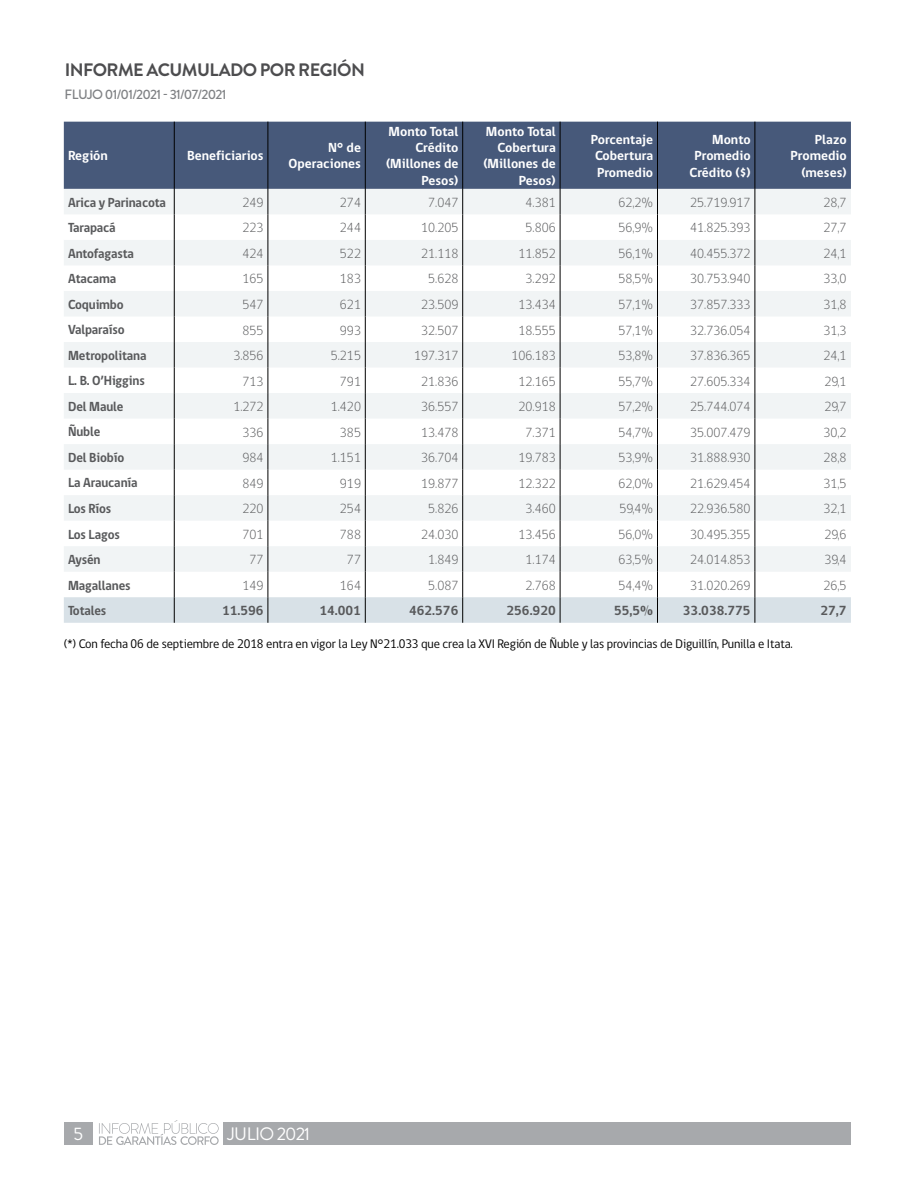
<style>
.page{position:relative;width:915px;height:1191px;background:#fff}
.page>*{position:absolute;margin:0;border:0;box-sizing:border-box;transform-origin:0 0}
.t1{font:700 18px "Brandon Grotesque";letter-spacing:-.03em;color:#4d4d4f}
.t2{font:18px "Brandon Grotesque";letter-spacing:-.03em;color:#fff}
.t3{font:300 13.5px "gob CL";color:#58595b}
.t4{font:700 13.5px/16.2px "gob CL";color:#fff;text-align:right}
.t5{font:700 13.5px "gob CL";letter-spacing:-.01em;color:#58595b;scale:.95 1}
.t6{font:700 13.5px "gob CL";letter-spacing:-.01em;color:#58595b}
.t7{font:500 13.5px "Brandon Grotesque";letter-spacing:-.05em;color:#808285}
.t8{font:12.75px "gob CL";letter-spacing:-.01em;color:#000}
</style>
<div class="page">
<svg style="left:99px;top:1120px;width:119px;height:25px"></svg>
<div style="left:224px;top:1122px;width:626px;height:23px;background:#a7a9ac"></div>
<div style="left:64px;top:1122px;width:28px;height:23px;background:#a7a9ac"></div>
<div style="left:64px;top:122px;width:786px;height:67px;background:#47597a"></div>
<hr style="left:174px;top:122px;width:1px;height:67px;background:#000">
<hr style="left:267px;top:122px;width:1px;height:67px;background:#000">
<hr style="left:365px;top:122px;width:1px;height:67px;background:#000">
<hr style="left:462px;top:122px;width:1px;height:67px;background:#000">
<hr style="left:559px;top:122px;width:1px;height:67px;background:#000">
<hr style="left:657px;top:122px;width:1px;height:67px;background:#000">
<hr style="left:754px;top:122px;width:1px;height:67px;background:#000">
<svg style="left:64px;top:189px;width:786px;height:434px"></svg>
<h1 class="t1" style="left:65px;top:58px;width:302px">INFORME ACUMULADO POR REGIÓN</h1>
<p class="t7" style="left:65px;top:85px;width:163px">FLUJO 01/01/2021 - 31/07/2021</p>
<p class="t4" style="left:68px;top:148px;width:41px">Región</p>
<p class="t4" style="left:187px;top:148px;width:78px">Beneficiarios</p>
<p class="t4" style="left:288px;top:140px;width:74px">N° de<br>Operaciones</p>
<p class="t4" style="left:386px;top:124px;width:74px">Monto Total<br>Crédito (Millones de<br>Pesos)</p>
<p class="t4" style="left:483px;top:124px;width:74px">Monto Total<br>Cobertura (Millones de<br>Pesos)</p>
<p class="t4" style="left:590px;top:132px;width:64px;text-align:center">Porcentaje<br>Cobertura<br>Promedio</p>
<p class="t4" style="left:689px;top:132px;width:63px">Monto<br>Promedio<br>Crédito ($)</p>
<p class="t4" style="left:790px;top:132px;width:58px">Plazo<br>Promedio (meses)</p>
<p class="t5" style="left:68px;top:193px;width:105px">Arica y Parinacota</p>
<p class="t3" style="left:242px;top:193px;width:23px">249</p>
<p class="t3" style="left:340px;top:193px;width:23px">274</p>
<p class="t3" style="left:428px;top:193px;width:32px">7.047</p>
<p class="t3" style="left:525px;top:193px;width:32px">4.381</p>
<p class="t3" style="left:618px;top:193px;width:36px">62,2%</p>
<p class="t3" style="left:690px;top:193px;width:62px">25.719.917</p>
<p class="t3" style="left:823px;top:193px;width:25px">28,7</p>
<p class="t5" style="left:68px;top:218px;width:51px">Tarapacá</p>
<p class="t3" style="left:242px;top:219px;width:23px">223</p>
<p class="t3" style="left:340px;top:219px;width:23px">244</p>
<p class="t3" style="left:421px;top:219px;width:39px">10.205</p>
<p class="t3" style="left:525px;top:219px;width:32px">5.806</p>
<p class="t3" style="left:618px;top:219px;width:36px">56,9%</p>
<p class="t3" style="left:690px;top:219px;width:62px">41.825.393</p>
<p class="t3" style="left:823px;top:219px;width:25px">27,7</p>
<p class="t5" style="left:68px;top:244px;width:71px">Antofagasta</p>
<p class="t3" style="left:242px;top:244px;width:23px">424</p>
<p class="t3" style="left:340px;top:244px;width:23px">522</p>
<p class="t3" style="left:421px;top:244px;width:39px">21.118</p>
<p class="t3" style="left:518px;top:244px;width:39px">11.852</p>
<p class="t3" style="left:618px;top:244px;width:36px">56,1%</p>
<p class="t3" style="left:690px;top:244px;width:62px">40.455.372</p>
<p class="t3" style="left:823px;top:244px;width:25px">24,1</p>
<p class="t5" style="left:68px;top:269px;width:52px">Atacama</p>
<p class="t3" style="left:242px;top:270px;width:23px">165</p>
<p class="t3" style="left:340px;top:270px;width:23px">183</p>
<p class="t3" style="left:428px;top:270px;width:32px">5.628</p>
<p class="t3" style="left:525px;top:270px;width:32px">3.292</p>
<p class="t3" style="left:618px;top:270px;width:36px">58,5%</p>
<p class="t3" style="left:690px;top:270px;width:62px">30.753.940</p>
<p class="t3" style="left:823px;top:270px;width:25px">33,0</p>
<p class="t5" style="left:68px;top:295px;width:60px">Coquimbo</p>
<p class="t3" style="left:242px;top:295px;width:23px">547</p>
<p class="t3" style="left:340px;top:295px;width:23px">621</p>
<p class="t3" style="left:421px;top:295px;width:39px">23.509</p>
<p class="t3" style="left:518px;top:295px;width:39px">13.434</p>
<p class="t3" style="left:618px;top:295px;width:36px">57,1%</p>
<p class="t3" style="left:690px;top:295px;width:62px">37.857.333</p>
<p class="t3" style="left:823px;top:295px;width:25px">31,8</p>
<p class="t5" style="left:68px;top:320px;width:61px">Valparaíso</p>
<p class="t3" style="left:242px;top:321px;width:23px">855</p>
<p class="t3" style="left:340px;top:321px;width:23px">993</p>
<p class="t3" style="left:421px;top:321px;width:39px">32.507</p>
<p class="t3" style="left:518px;top:321px;width:39px">18.555</p>
<p class="t3" style="left:618px;top:321px;width:36px">57,1%</p>
<p class="t3" style="left:690px;top:321px;width:62px">32.736.054</p>
<p class="t3" style="left:823px;top:321px;width:25px">31,3</p>
<p class="t5" style="left:68px;top:346px;width:84px">Metropolitana</p>
<p class="t3" style="left:233px;top:346px;width:32px">3.856</p>
<p class="t3" style="left:331px;top:346px;width:32px">5.215</p>
<p class="t3" style="left:414px;top:346px;width:46px">197.317</p>
<p class="t3" style="left:511px;top:346px;width:46px">106.183</p>
<p class="t3" style="left:618px;top:346px;width:36px">53,8%</p>
<p class="t3" style="left:690px;top:346px;width:62px">37.836.365</p>
<p class="t3" style="left:823px;top:346px;width:25px">24,1</p>
<p class="t5" style="left:68px;top:372px;width:82px">L. B. O’Higgins</p>
<p class="t3" style="left:242px;top:372px;width:23px">713</p>
<p class="t3" style="left:340px;top:372px;width:23px">791</p>
<p class="t3" style="left:421px;top:372px;width:39px">21.836</p>
<p class="t3" style="left:518px;top:372px;width:39px">12.165</p>
<p class="t3" style="left:618px;top:372px;width:36px">55,7%</p>
<p class="t3" style="left:690px;top:372px;width:62px">27.605.334</p>
<p class="t3" style="left:824px;top:372px;width:24px">29,1</p>
<p class="t5" style="left:68px;top:397px;width:60px">Del Maule</p>
<p class="t3" style="left:233px;top:397px;width:32px">1.272</p>
<p class="t3" style="left:331px;top:397px;width:32px">1.420</p>
<p class="t3" style="left:421px;top:397px;width:39px">36.557</p>
<p class="t3" style="left:518px;top:397px;width:39px">20.918</p>
<p class="t3" style="left:618px;top:397px;width:36px">57,2%</p>
<p class="t3" style="left:690px;top:397px;width:62px">25.744.074</p>
<p class="t3" style="left:824px;top:397px;width:24px">29,7</p>
<p class="t5" style="left:68px;top:423px;width:36px">Ñuble</p>
<p class="t3" style="left:242px;top:423px;width:23px">336</p>
<p class="t3" style="left:340px;top:423px;width:23px">385</p>
<p class="t3" style="left:421px;top:423px;width:39px">13.478</p>
<p class="t3" style="left:525px;top:423px;width:32px">7.371</p>
<p class="t3" style="left:618px;top:423px;width:36px">54,7%</p>
<p class="t3" style="left:690px;top:423px;width:62px">35.007.479</p>
<p class="t3" style="left:823px;top:423px;width:25px">30,2</p>
<p class="t5" style="left:68px;top:448px;width:61px">Del Biobío</p>
<p class="t3" style="left:242px;top:448px;width:23px">984</p>
<p class="t3" style="left:331px;top:448px;width:32px">1.151</p>
<p class="t3" style="left:421px;top:448px;width:39px">36.704</p>
<p class="t3" style="left:518px;top:448px;width:39px">19.783</p>
<p class="t3" style="left:618px;top:448px;width:36px">53,9%</p>
<p class="t3" style="left:690px;top:448px;width:62px">31.888.930</p>
<p class="t3" style="left:823px;top:448px;width:25px">28,8</p>
<p class="t5" style="left:68px;top:474px;width:75px">La Araucanía</p>
<p class="t3" style="left:242px;top:474px;width:23px">849</p>
<p class="t3" style="left:340px;top:474px;width:23px">919</p>
<p class="t3" style="left:421px;top:474px;width:39px">19.877</p>
<p class="t3" style="left:518px;top:474px;width:39px">12.322</p>
<p class="t3" style="left:618px;top:474px;width:36px">62,0%</p>
<p class="t3" style="left:690px;top:474px;width:62px">21.629.454</p>
<p class="t3" style="left:823px;top:474px;width:25px">31,5</p>
<p class="t5" style="left:68px;top:499px;width:47px">Los Ríos</p>
<p class="t3" style="left:242px;top:499px;width:23px">220</p>
<p class="t3" style="left:340px;top:499px;width:23px">254</p>
<p class="t3" style="left:428px;top:499px;width:32px">5.826</p>
<p class="t3" style="left:525px;top:499px;width:32px">3.460</p>
<p class="t3" style="left:619px;top:499px;width:35px">59,4%</p>
<p class="t3" style="left:690px;top:499px;width:62px">22.936.580</p>
<p class="t3" style="left:823px;top:499px;width:25px">32,1</p>
<p class="t5" style="left:68px;top:525px;width:56px">Los Lagos</p>
<p class="t3" style="left:242px;top:525px;width:23px">701</p>
<p class="t3" style="left:340px;top:525px;width:23px">788</p>
<p class="t3" style="left:421px;top:525px;width:39px">24.030</p>
<p class="t3" style="left:518px;top:525px;width:39px">13.456</p>
<p class="t3" style="left:618px;top:525px;width:36px">56,0%</p>
<p class="t3" style="left:690px;top:525px;width:62px">30.495.355</p>
<p class="t3" style="left:824px;top:525px;width:24px">29,6</p>
<p class="t5" style="left:68px;top:550px;width:36px">Aysén</p>
<p class="t3" style="left:249px;top:550px;width:16px">77</p>
<p class="t3" style="left:347px;top:550px;width:16px">77</p>
<p class="t3" style="left:428px;top:550px;width:32px">1.849</p>
<p class="t3" style="left:525px;top:550px;width:32px">1.174</p>
<p class="t3" style="left:618px;top:550px;width:36px">63,5%</p>
<p class="t3" style="left:690px;top:550px;width:62px">24.014.853</p>
<p class="t3" style="left:824px;top:550px;width:24px">39,4</p>
<p class="t5" style="left:68px;top:576px;width:67px">Magallanes</p>
<p class="t3" style="left:242px;top:576px;width:23px">149</p>
<p class="t3" style="left:340px;top:576px;width:23px">164</p>
<p class="t3" style="left:428px;top:576px;width:32px">5.087</p>
<p class="t3" style="left:525px;top:576px;width:32px">2.768</p>
<p class="t3" style="left:618px;top:576px;width:36px">54,4%</p>
<p class="t3" style="left:690px;top:576px;width:62px">31.020.269</p>
<p class="t3" style="left:823px;top:576px;width:25px">26,5</p>
<p class="t5" style="left:68px;top:601px;width:42px">Totales</p>
<p class="t6" style="left:222px;top:601px;width:43px">11.596</p>
<p class="t6" style="left:319px;top:601px;width:43px">14.001</p>
<p class="t6" style="left:409px;top:601px;width:51px">462.576</p>
<p class="t6" style="left:506px;top:601px;width:51px">256.920</p>
<p class="t6" style="left:613px;top:601px;width:41px">55,5%</p>
<p class="t6" style="left:682px;top:601px;width:69px">33.038.775</p>
<p class="t6" style="left:820px;top:601px;width:28px">27,7</p>
<p class="t8" style="left:64px;top:635px;width:730px">(*) Con fecha 06 de septiembre de 2018 entra en vigor la Ley N°21.033 que crea la XVI Región de Ñuble y las provincias de Diguillín, Punilla e Itata.</p>
<h1 class="t2" style="left:73px;top:1121px;width:11px">5</h1>
<h1 class="t2" style="left:227px;top:1121px;width:84px">JULIO 2021</h1>
</div>
